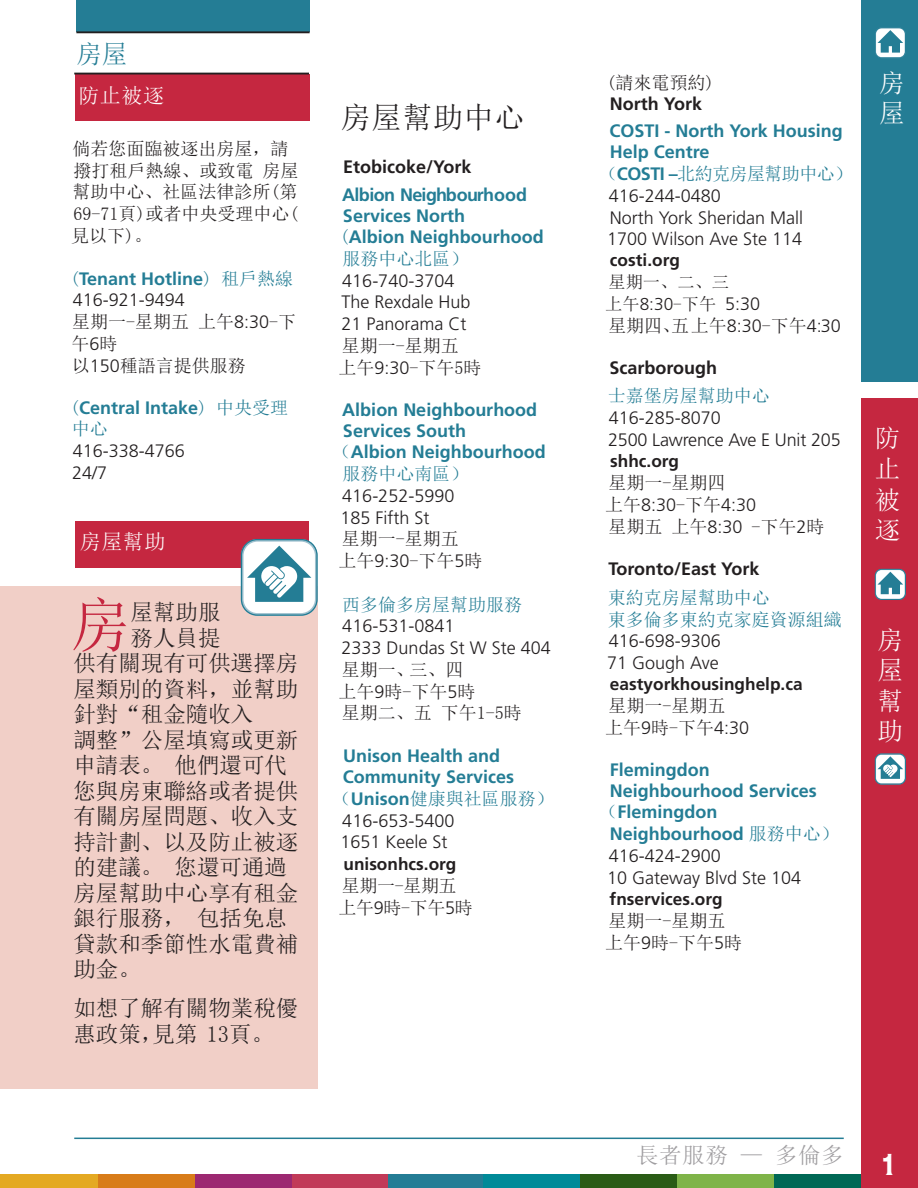
<style>
.page{position:relative;width:918px;height:1188px;background:#fff}
.page>*{position:absolute;margin:0;border:0;box-sizing:border-box;transform-origin:0 0}
.t1{font:59.85px "Sim Sun";color:#c52740}
.t2{font:30px "Sim Sun";letter-spacing:.025em;color:#231f20}
.t3{font:700 27px "Quorum";color:#fff}
.t4{font:25.5px/30.6px "Sim Sun";color:#fff;text-align:justify}
.t5{font:25.5px "Sim Sun";color:#247d95}
.t6{font:22.5px/25.5px "Sim Sun";color:#231f20}
.t7{font:22.5px "Sim Sun";letter-spacing:.025em;color:#9f9da0}
.t8{font:21px "Sim Sun";letter-spacing:.025em;color:#fff}
.t9{font:300 18px/21.8px "Frutiger";color:#231f20}
.t10{font:700 18px/21px "Frutiger LT Std";color:#247d95}
.t11{font:18px/21.8px "Sim Sun";color:#231f20}
.t12{font:18px/21.8px "Sim Sun";color:#247d95}
.t13{font:700 18px "Frutiger LT Std";color:#231f20}
.t14{font:18px "Sim Sun";letter-spacing:-.03em;color:#247d95}
.t15{font:18px/21.8px "Sim Sun";letter-spacing:-.02em;color:#231f20}
.t16{font:700 17.25px "Frutiger LT Std";color:#231f20}
.t17{font:17.25px/21.8px "Sim Sun";color:#231f20}
.s1{font-family:"Sim Sun";font-weight:400}
.s2{font-family:"Frutiger";font-weight:300}
.s3{font-family:"Frutiger LT Std";font-weight:700}
.s4{font-family:"Frutiger";font-weight:300;font-size:18px}
</style>
<div class="page">
<div style="left:774px;top:1174px;width:97px;height:14px;background:#006855"></div>
<div style="left:677px;top:1174px;width:97px;height:14px;background:#7fb449"></div>
<div style="left:580px;top:1174px;width:97px;height:14px;background:#2a5c16"></div>
<div style="left:483px;top:1174px;width:97px;height:14px;background:#008a98"></div>
<div style="left:386px;top:1174px;width:97px;height:14px;background:#247d95"></div>
<div style="left:290px;top:1174px;width:97px;height:14px;background:#c13a58"></div>
<div style="left:195px;top:1174px;width:97px;height:14px;background:#9c2871"></div>
<div style="left:98px;top:1174px;width:97px;height:14px;background:#d87c19"></div>
<div style="left:1px;top:1174px;width:97px;height:14px;background:#e4a922"></div>
<svg style="left:0;top:1174px;width:1px;height:14px"></svg>
<div style="left:0;top:586px;width:317px;height:502px;background:#f1cfc7"></div>
<hr style="left:74px;top:1138px;width:770px;height:1px;background:#247d95">
<div style="left:861px;top:398px;width:57px;height:790px;background:#c52740"></div>
<div style="left:861px;top:0;width:57px;height:381px;background:#247d95"></div>
<svg style="left:876px;top:570px;width:29px;height:29px"></svg>
<div style="left:875px;top:569px;width:31px;height:31px;border:1px solid #247d95;border-radius:6px"></div>
<svg style="left:878px;top:572px;width:25px;height:22px"></svg>
<div style="left:876px;top:754px;width:29px;height:30px;background:#fff;border-radius:6px"></div>
<div style="left:875px;top:754px;width:31px;height:30px;border:1px solid #247d95;border-radius:6px"></div>
<svg style="left:878px;top:756px;width:25px;height:23px"></svg>
<div style="left:876px;top:28px;width:29px;height:30px;background:#fff;border-radius:6px"></div>
<div style="left:875px;top:27px;width:31px;height:31px;border:1px solid #247d95;border-radius:6px"></div>
<svg style="left:878px;top:30px;width:25px;height:23px"></svg>
<div style="left:76px;top:0;width:234px;height:32px;background:#247d95"></div>
<div style="left:75px;top:74px;width:234px;height:47px;background:#c52740"></div>
<div style="left:75px;top:521px;width:234px;height:47px;background:#c52740"></div>
<hr style="left:76px;top:31px;width:234px;height:2px;background:#231f20">
<hr style="left:74px;top:73px;width:235px;height:1px;background:#231f20">
<div style="left:242px;top:540px;width:74px;height:74px;background:#fff;border-radius:15px"></div>
<div style="left:241px;top:539px;width:77px;height:77px;border:3px solid #9fc1cf;border-radius:15px"></div>
<div style="left:241px;top:539px;width:77px;height:77px;border:1px solid #247d95;border-radius:16px"></div>
<svg style="left:247px;top:546px;width:64px;height:56px"></svg>
<h3 class="t5" style="left:76px;top:41px;width:52px">房屋</h3>
<p class="t8" style="left:78px;top:85px;width:87px">防止被逐</p>
<p class="t11" style="left:71px;top:138px;width:229px">倘若您面臨被逐出房屋，請撥打租戶熱線、或致電 房屋幫助中心、社區法律診所(第<br>69-71頁)或者中央受理中心(見以下)。</p>
<p class="t10" style="left:70px;top:268px;width:225px"><span class="s1">(</span>Tenant Hotline<span class="s1">) 租戶熱線</span></p>
<p class="t9" style="left:73px;top:290px;width:114px">416-921-9494</p>
<p class="t11" style="left:72px;top:311px;width:226px">星期一-星期五 上午<span class="s2">8:30</span>-下午<span class="s2">6</span>時<br>以<span class="s2">150</span>種語言提供服務</p>
<p class="t10" style="left:70px;top:398px;width:220px"><span class="s1">(</span>Central Intake<span class="s1">) 中央受理</span></p>
<p class="t12" style="left:72px;top:418px;width:37px">中心</p>
<p class="t9" style="left:72px;top:440px;width:114px">416-338-4766<br>24/7</p>
<p class="t8" style="left:80px;top:531px;width:87px">房屋幫助</p>
<h1 class="t1" style="left:71px;top:595px;width:61px">房</h1>
<p class="t6" style="left:131px;top:600px;width:92px">屋幫助服</p>
<p class="t6" style="left:131px;top:625px;width:92px">務人員提</p>
<p class="t6" style="left:73px;top:651px;width:227px">供有關現有可供選擇房</p>
<p class="t6" style="left:73px;top:676px;width:227px">屋類別的資料，並幫助</p>
<p class="t6" style="left:73px;top:702px;width:182px">針對“租金隨收入</p>
<p class="t6" style="left:73px;top:727px;width:227px">調整”公屋填寫或更新</p>
<p class="t6" style="left:73px;top:753px;width:215px">申請表。 他們還可代</p>
<p class="t6" style="left:73px;top:778px;width:227px">您與房東聯絡或者提供</p>
<p class="t6" style="left:73px;top:804px;width:227px">有關房屋問題、收入支</p>
<p class="t6" style="left:73px;top:829px;width:227px">持計劃、以及防止被逐</p>
<p class="t6" style="left:73px;top:855px;width:215px">的建議。 您還可通過</p>
<p class="t6" style="left:73px;top:880px;width:227px">房屋幫助中心享有租金</p>
<p class="t6" style="left:73px;top:906px;width:215px">銀行服務， 包括免息</p>
<p class="t6" style="left:73px;top:931px;width:227px">貸款和季節性水電費補</p>
<p class="t6" style="left:73px;top:957px;width:69px">助金。</p>
<p class="t6" style="left:73px;top:996px;width:227px">如想了解有關物業稅優惠政策，見第 13頁。</p>
<h2 class="t2" style="left:341px;top:102px;width:185px">房屋幫助中心</h2>
<p class="t13" style="left:343px;top:157px;width:130px">Etobicoke/York</p>
<p class="t10" style="left:340px;top:185px;width:205px">Albion Neighbourhood<br>Services North<br><span class="s1">(</span>Albion Neighbourhood</p>
<p class="t12" style="left:342px;top:248px;width:128px">服務中心北區）</p>
<p class="t9" style="left:341px;top:270px;width:131px">416-740-3704<br>The Rexdale Hub<br>21 Panorama Ct</p>
<p class="t11" style="left:339px;top:335px;width:145px">星期一-星期五<br>上午<span class="s2">9:30</span>-下午5時</p>
<p class="t10" style="left:342px;top:400px;width:196px">Albion Neighbourhood</p>
<p class="t10" style="left:343px;top:421px;width:125px">Services South</p>
<p class="t10" style="left:333px;top:442px;width:214px"><span class="s1">（</span>Albion Neighbourhood</p>
<p class="t12" style="left:342px;top:463px;width:128px">服務中心南區）</p>
<p class="t9" style="left:341px;top:485px;width:115px">416-252-5990<br>185 Fifth St</p>
<p class="t11" style="left:339px;top:528px;width:146px">星期一-星期五<br>上午<span class="s2">9:30</span>-下午<span class="s2">5</span>時</p>
<p class="t12" style="left:342px;top:593px;width:181px">西多倫多房屋幫助服務</p>
<p class="t9" style="left:342px;top:616px;width:211px">416-531-0841<br>2333 Dundas St W Ste 404</p>
<p class="t11" style="left:339px;top:659px;width:185px">星期一、三、四<br>上午<span class="s2">9</span>時-下午<span class="s2">5</span>時<br>星期二、五 下午1-5時</p>
<p class="t10" style="left:343px;top:745px;width:173px">Unison Health and<br>Community Services</p>
<p class="t12" style="left:333px;top:788px;width:222px">（<span class="s3">Unison</span>健康與社區服務）</p>
<p class="t9" style="left:341px;top:810px;width:115px">416-653-5400<br>1651 Keele St</p>
<p class="t16" style="left:343px;top:854px;width:115px">unisonhcs.org</p>
<p class="t15" style="left:339px;top:875px;width:136px">星期一-星期五上午<span class="s2">9</span>時-下午<span class="s2">5</span>時</p>
<p class="t11" style="left:606px;top:71px;width:109px">(請來電預約)</p>
<p class="t13" style="left:610px;top:93px;width:94px">North York</p>
<p class="t10" style="left:610px;top:121px;width:235px">COSTI - North York Housing<br>Help Centre</p>
<p class="t14" style="left:600px;top:165px;width:254px">（<span class="s3">COSTI –</span>北約克房屋幫助中心）</p>
<p class="t9" style="left:607px;top:185px;width:198px">416-244-0480<br>North York Sheridan Mall<br>1700 Wilson Ave Ste 114</p>
<p class="t16" style="left:610px;top:250px;width:71px">costi.org</p>
<p class="t17" style="left:605px;top:271px;width:156px">星期一、二、三<br>上午<span class="s2">8:30</span>-下午 <span class="s4">5:30</span></p>
<p class="t11" style="left:608px;top:314px;width:234px">星期四、五 上午<span class="s2">8:30</span>-下午<span class="s2">4:30</span></p>
<p class="t13" style="left:610px;top:357px;width:109px">Scarborough</p>
<p class="t12" style="left:608px;top:385px;width:163px">士嘉堡房屋幫助中心</p>
<p class="t9" style="left:608px;top:407px;width:234px">416-285-8070<br>2500 Lawrence Ave E Unit 205</p>
<p class="t16" style="left:610px;top:451px;width:70px">shhc.org</p>
<p class="t11" style="left:608px;top:472px;width:118px">星期一-星期四</p>
<p class="t9" style="left:605px;top:494px;width:153px"><span class="s1">上午</span>8:30<span class="s1">-下午</span>4:30</p>
<p class="t11" style="left:608px;top:515px;width:218px">星期五 上午<span class="s2">8:30</span> -下午<span class="s2">2</span>時</p>
<p class="t13" style="left:608px;top:559px;width:153px">Toronto/East York</p>
<p class="t12" style="left:608px;top:587px;width:236px">東約克房屋幫助中心<br>東多倫多東約克家庭資源組織</p>
<p class="t9" style="left:607px;top:631px;width:115px">416-698-9306<br>71 Gough Ave</p>
<p class="t16" style="left:610px;top:674px;width:194px">eastyorkhousinghelp.ca</p>
<p class="t11" style="left:605px;top:695px;width:146px">星期一-星期五<br>上午<span class="s2">9</span>時-下午<span class="s2">4:30</span></p>
<p class="t10" style="left:610px;top:760px;width:102px">Flemingdon</p>
<p class="t10" style="left:610px;top:781px;width:209px">Neighbourhood Services</p>
<p class="t10" style="left:600px;top:802px;width:120px"><span class="s1">（</span>Flemingdon</p>
<p class="t10" style="left:610px;top:824px;width:230px">Neighbourhood <span class="s1">服務中心）</span></p>
<p class="t9" style="left:607px;top:845px;width:196px">416-424-2900<br>10 Gateway Blvd Ste 104</p>
<p class="t16" style="left:610px;top:889px;width:115px">fnservices.org</p>
<p class="t11" style="left:605px;top:910px;width:139px">星期一-星期五上午<span class="s2">9</span>時-下午<span class="s2">5</span>時</p>
<h3 class="t4" style="left:879px;top:67px;width:27px">房屋</h3>
<h3 class="t4" style="left:875px;top:423px;width:27px">防止被逐</h3>
<h3 class="t4" style="left:878px;top:624px;width:27px">房屋幫助</h3>
<p class="t7" style="left:636px;top:1144px;width:209px">長者服務 — 多倫多</p>
<h3 class="t3" style="left:883px;top:1147px;width:13px">1</h3>
</div>
